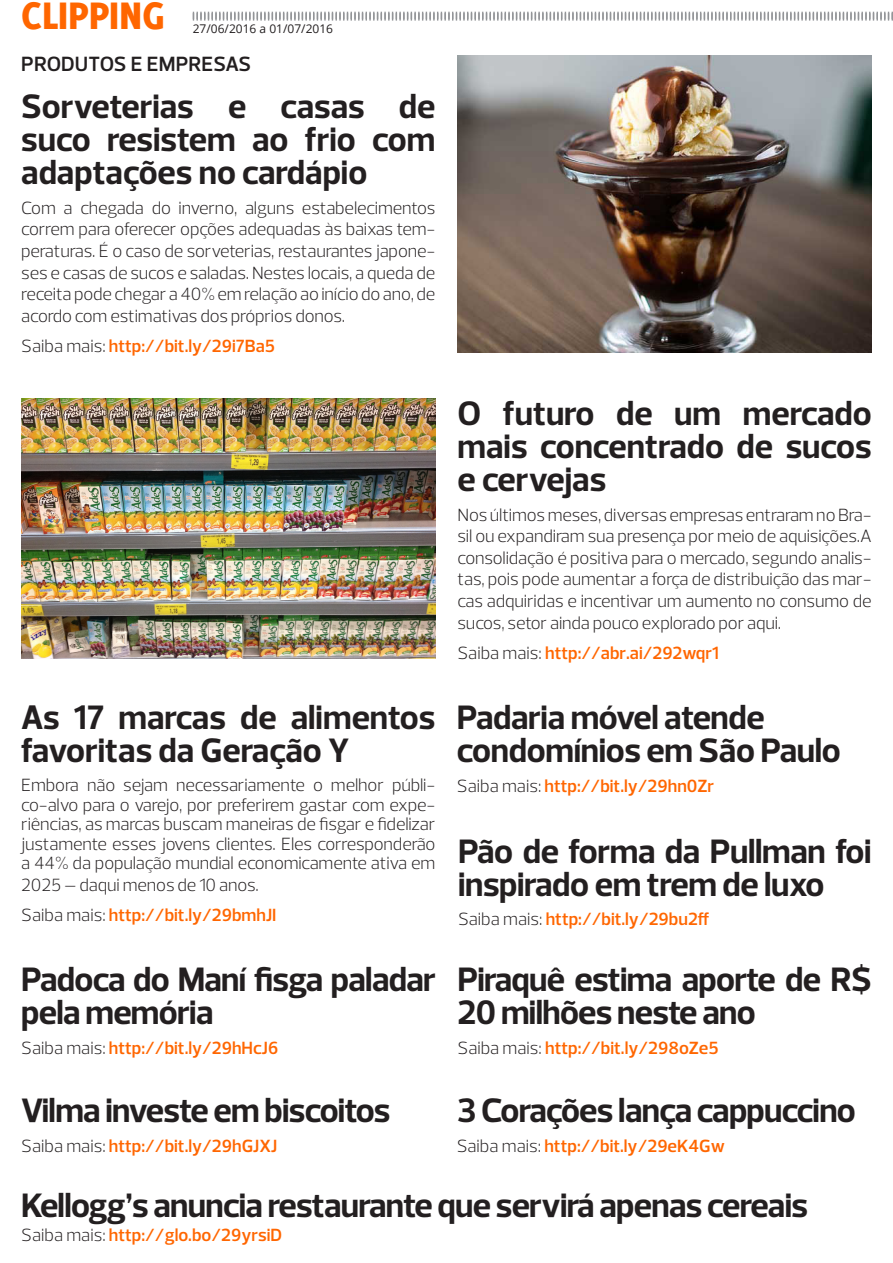
<style>
.page{position:relative;width:893px;height:1263px;background:#fff}
.page>*{position:absolute;margin:0;border:0;box-sizing:border-box;transform-origin:0 0}
.t1{font:800 42px "Delicious";color:#f60}
.t2{font:700 34.5px/33px "Prelo";letter-spacing:-.02em;color:#231f20}
.t3{font:700 34.5px/33px "Prelo";color:#231f20}
.t4{font:600 21px "Prelo";letter-spacing:.005em;color:#231f20}
.t5{font:300 18px/21.6px "Prelo";letter-spacing:-.01em;color:#231f20;text-align:justify}
.t6{font:600 18px "Prelo";color:#f60}
.t7{font:12px "Open Sans";color:#231f20}
.s1{font-weight:300;color:#231f20}
</style>
<div class="page">
<svg style="left:193px;top:12px;width:700px;height:9px"></svg>
<img style="left:457px;top:55px;width:415px;height:298px">
<img style="left:21px;top:399px;width:415px;height:260px">
<h1 class="t1" style="left:21px;top:-9px;width:145px">CLIPPING</h1>
<p class="t7" style="left:193px;top:20px;width:142px">27/06/2016 a 01/07/2016</p>
<p class="t4" style="left:21px;top:51px;width:231px">PRODUTOS E EMPRESAS</p>
<p class="t2" style="left:21px;top:90px;width:416px;text-align:justify">Sorveterias e casas de suco resistem ao frio com adaptações no cardápio</p>
<p class="t5" style="left:21px;top:197px;width:416px">Com a chegada do inverno, alguns estabelecimentos correm para oferecer opções adequadas às baixas tem&shy;peraturas. É o caso de sorveterias, restaurantes japone&shy;ses e casas de sucos e saladas. Nestes locais, a queda de receita pode chegar a 40% em relação ao início do ano, de acordo com estimativas dos próprios donos.</p>
<p class="t6" style="left:21px;top:335px;width:255px"><span class="s1">Saiba mais:</span> http://bit.ly/29i7Ba5</p>
<p class="t3" style="left:21px;top:701px;width:416px">As 17 marcas de alimentos favoritas da Geração Y</p>
<p class="t5" style="left:21px;top:775px;width:416px;line-height:19.5px">Embora não sejam necessariamente o melhor públi&shy;co-alvo para o varejo, por preferirem gastar com expe&shy;riências, as marcas buscam maneiras de fisgar e fidelizar justamente esses jovens clientes. Eles corresponderão a 44% da população mundial economicamente ativa em</p>
<p class="t5" style="left:21px;top:874px;width:239px">2025 – daqui menos de 10 anos.</p>
<p class="t6" style="left:21px;top:904px;width:257px"><span class="s1">Saiba mais:</span> http://bit.ly/29bmhJI</p>
<p class="t2" style="left:21px;top:963px;width:416px">Padoca do Maní fisga paladar pela memória</p>
<p class="t6" style="left:21px;top:1036px;width:258px"><span class="s1">Saiba mais:</span> http://bit.ly/29hHcJ6</p>
<p class="t2" style="left:457px;top:397px;width:416px;text-align:justify">O futuro de um mercado mais concentrado de sucos e cervejas</p>
<p class="t5" style="left:457px;top:504px;width:416px">Nos últimos meses, diversas empresas entraram no Bra&shy;sil ou expandiram sua presença por meio de aquisições.A consolidação é positiva para o mercado, segundo analis&shy;tas, pois pode aumentar a força de distribuição das mar&shy;cas adquiridas e incentivar um aumento no consumo de sucos, setor ainda pouco explorado por aqui.</p>
<p class="t6" style="left:457px;top:642px;width:263px"><span class="s1">Saiba mais:</span> http://abr.ai/292wqr1</p>
<p class="t2" style="left:457px;top:701px;width:385px">Padaria móvel atende condomínios em São Paulo</p>
<p class="t6" style="left:457px;top:774px;width:259px"><span class="s1">Saiba mais:</span> http://bit.ly/29hn0Zr</p>
<p class="t2" style="left:458px;top:835px;width:415px">Pão de forma da Pullman foi inspirado em trem de luxo</p>
<p class="t6" style="left:458px;top:908px;width:253px"><span class="s1">Saiba mais:</span> http://bit.ly/29bu2ff</p>
<p class="t2" style="left:457px;top:963px;width:416px">Piraquê estima aporte de R$<br>20 milhões neste ano</p>
<p class="t6" style="left:457px;top:1036px;width:263px"><span class="s1">Saiba mais:</span> http://bit.ly/298oZe5</p>
<p class="t2" style="left:21px;top:1094px;width:371px">Vilma investe em biscoitos</p>
<p class="t6" style="left:21px;top:1134px;width:257px"><span class="s1">Saiba mais:</span> http://bit.ly/29hGJXJ</p>
<p class="t2" style="left:457px;top:1094px;width:401px">3 Corações lança cappuccino</p>
<p class="t6" style="left:457px;top:1134px;width:270px"><span class="s1">Saiba mais:</span> http://bit.ly/29eK4Gw</p>
<p class="t2" style="left:21px;top:1189px;width:788px">Kellogg’s anuncia restaurante que servirá apenas cereais</p>
<p class="t6" style="left:21px;top:1224px;width:262px"><span class="s1">Saiba mais:</span> http://glo.bo/29yrsiD</p>
</div>
